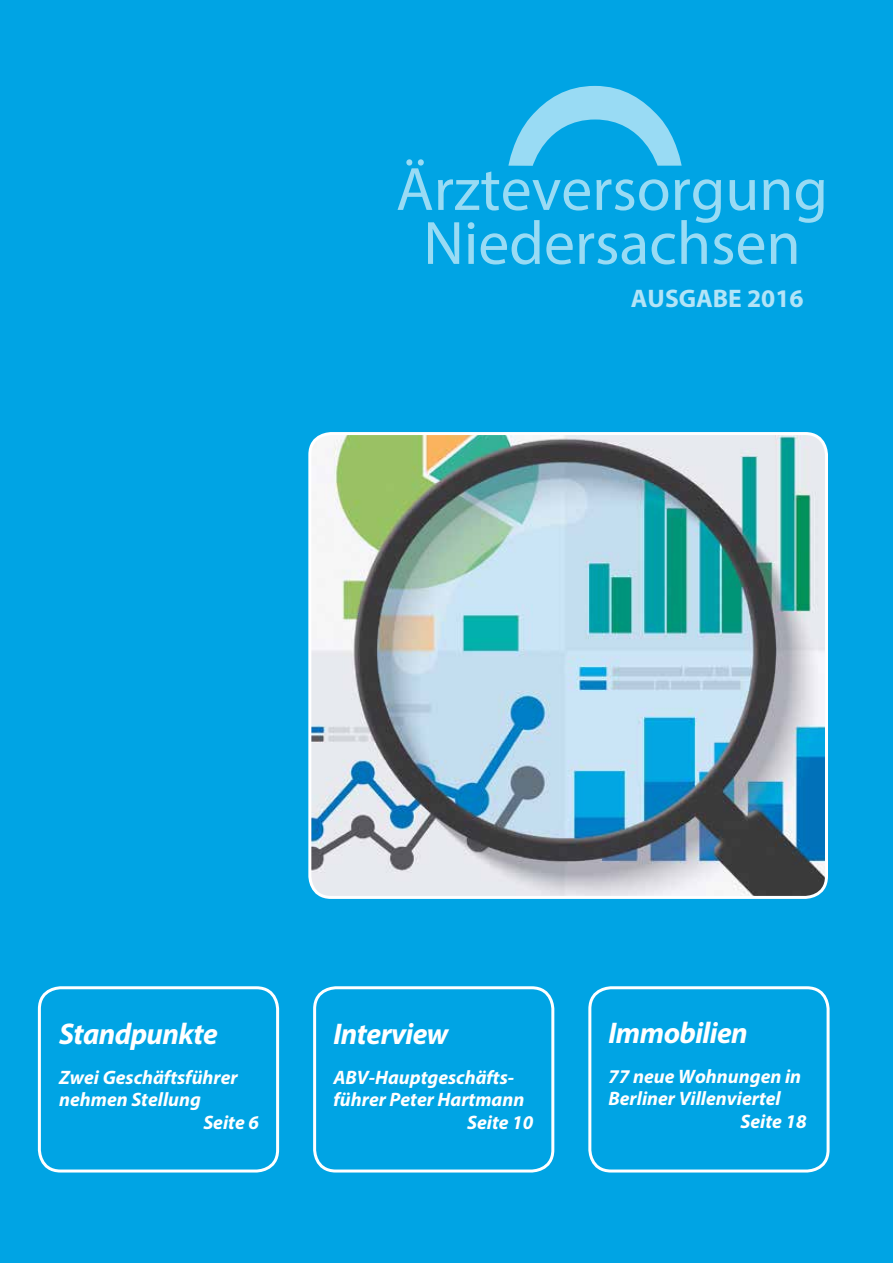
<style>
.page{position:relative;width:893px;height:1263px;background:#00a4e4}
.page>*{position:absolute;margin:0;border:0;box-sizing:border-box;transform-origin:0 0}
.t1{font:61.65px/54px "Myriad Pro";color:#99dbf4;text-align:center}
.t2{font:italic 700 30px "Myriad Pro";letter-spacing:-.02em;color:#fff}
.t3{font:700 25.5px "Myriad Pro";color:#b3e4f7}
.t4{font:italic 700 19.5px "Myriad Pro";color:#fff}
</style>
<div class="page">
<svg style="left:508px;top:86px;width:174px;height:80px"></svg>
<img style="left:312px;top:434px;width:514px;height:462px">
<div style="left:308px;top:432px;width:520px;height:467px;border:3px solid #fff;border-radius:21px"></div>
<div style="left:38px;top:986px;width:241px;height:186px;border:3px solid #fff;border-radius:21px"></div>
<div style="left:313px;top:986px;width:241px;height:186px;border:3px solid #fff;border-radius:21px"></div>
<div style="left:588px;top:986px;width:242px;height:186px;border:3px solid #fff;border-radius:21px"></div>
<h1 class="t1" style="left:396px;top:161px;width:433px">Ärzteversorgung<br>Niedersachsen</h1>
<h3 class="t3" style="left:631px;top:282px;width:174px">AUSGABE 2016</h3>
<h2 class="t2" style="left:59px;top:1015px;width:160px">Standpunkte</h2>
<p class="t4" style="left:59px;top:1064px;width:180px">Zwei Geschäftsführer</p>
<p class="t4" style="left:59px;top:1087px;width:143px">nehmen Stellung</p>
<p class="t4" style="left:203px;top:1110px;width:57px">Seite 6</p>
<h2 class="t2" style="left:333px;top:1015px;width:116px">Interview</h2>
<p class="t4" style="left:333px;top:1064px;width:182px">ABV-Hauptgeschäfts-</p>
<p class="t4" style="left:333px;top:1087px;width:192px">führer Peter Hartmann</p>
<p class="t4" style="left:467px;top:1110px;width:68px">Seite 10</p>
<h2 class="t2" style="left:608px;top:1013px;width:141px">Immobilien</h2>
<p class="t4" style="left:608px;top:1063px;width:194px">77 neue Wohnungen in</p>
<p class="t4" style="left:608px;top:1086px;width:174px">Berliner Villenviertel</p>
<p class="t4" style="left:740px;top:1108px;width:68px">Seite 18</p>
</div>
